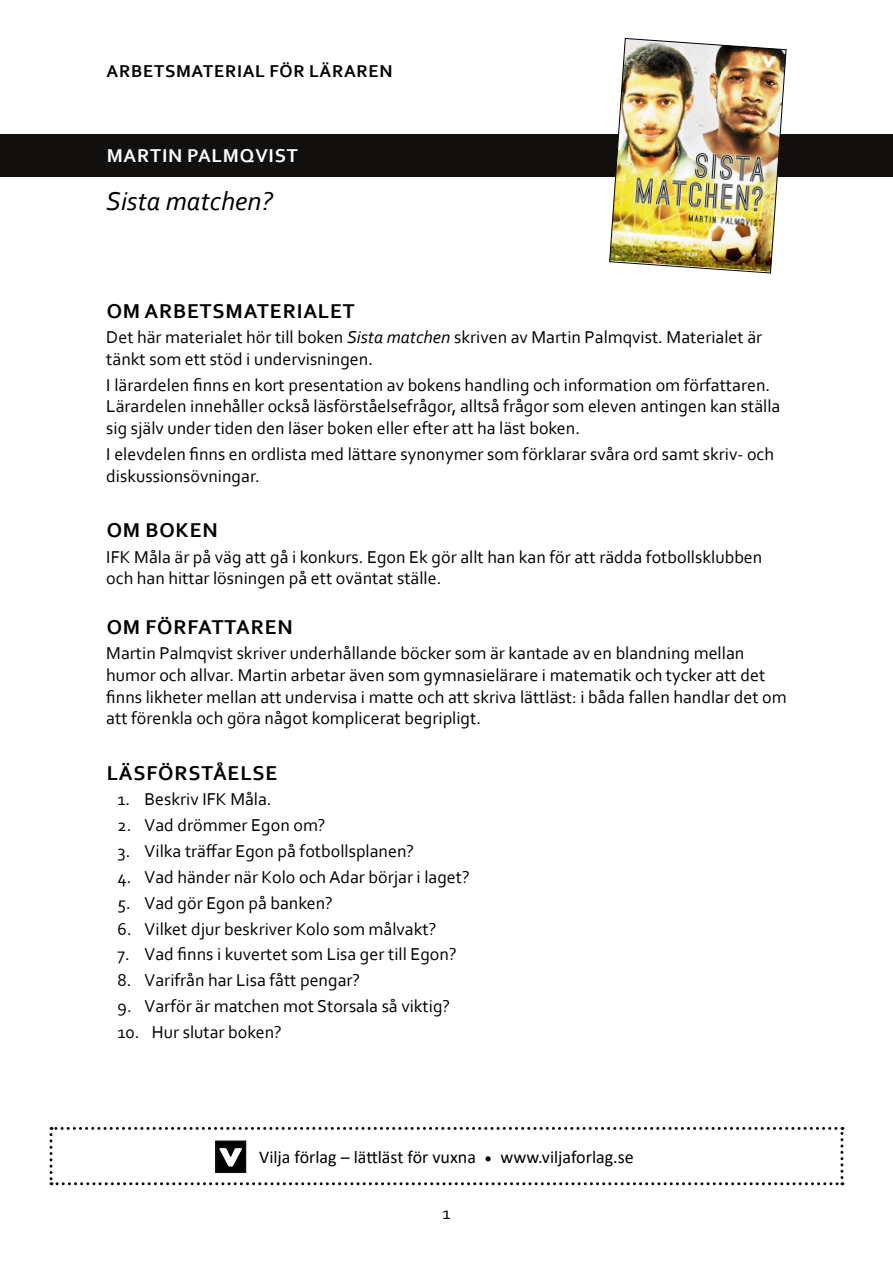
<style>
.page{position:relative;width:893px;height:1263px;background:#fff}
.page>*{position:absolute;margin:0;border:0;box-sizing:border-box;transform-origin:0 0}
.t1{font:italic 27px "Corbel";color:#000}
.t2{font:700 21px "Corbel";letter-spacing:.04em;color:#000}
.t3{font:700 19.5px "Corbel";letter-spacing:.04em;color:#fff}
.t4{font:18px/21.6px "Corbel";color:#000}
.t5{font:18px "Calibri";color:#000}
.t6{font:700 18px "Corbel";letter-spacing:.04em;color:#000}
.s1{font-style:italic}
</style>
<div class="page">
<div style="left:0;top:134px;width:893px;height:42px;background:#11100e"></div>
<img style="left:609px;top:38px;width:177px;height:235px">
<svg style="left:50px;top:1127px;width:793px;height:58px"></svg>
<div style="left:215px;top:1140px;width:31px;height:33px;border:2px solid #11100e"></div>
<p class="t6" style="left:107px;top:60px;width:287px">ARBETSMATERIAL FÖR LÄRAREN</p>
<p class="t3" style="left:107px;top:144px;width:193px">MARTIN PALMQVIST</p>
<h1 class="t1" style="left:106px;top:184px;width:168px">Sista matchen?</h1>
<p class="t2" style="left:107px;top:298px;width:250px">OM ARBETSMATERIALET</p>
<p class="t4" style="left:106px;top:326px;width:657px">Det här materialet hör till boken <span class="s1">Sista matchen</span> skriven av Martin Palmqvist. Materialet är tänkt som ett stöd i undervisningen.</p>
<p class="t4" style="left:106px;top:374px;width:676px">I lärardelen finns en kort presentation av bokens handling och information om författaren.<br>Lärardelen innehåller också läsförståelsefrågor, alltså frågor som eleven antingen kan ställa sig själv under tiden den läser boken eller efter att ha läst boken.</p>
<p class="t4" style="left:106px;top:443px;width:669px">I elevdelen finns en ordlista med lättare synonymer som förklarar svåra ord samt skriv- och diskussionsövningar.</p>
<p class="t2" style="left:107px;top:517px;width:112px">OM BOKEN</p>
<p class="t4" style="left:106px;top:545px;width:658px">IFK Måla är på väg att gå i konkurs. Egon Ek gör allt han kan för att rädda fotbollsklubben och han hittar lösningen på ett oväntat ställe.</p>
<p class="t2" style="left:107px;top:613px;width:188px">OM FÖRFATTAREN</p>
<p class="t4" style="left:106px;top:642px;width:682px">Martin Palmqvist skriver underhållande böcker som är kantade av en blandning mellan humor och allvar. Martin arbetar även som gymnasielärare i matematik och tycker att det finns likheter mellan att undervisa i matte och att skriva lättläst: i båda fallen handlar det om att förenkla och göra något komplicerat begripligt.</p>
<p class="t2" style="left:107px;top:759px;width:172px">LÄSFÖRSTÅELSE</p>
<p class="t4" style="left:118px;top:788px;width:156px">1. Beskriv IFK Måla.</p>
<p class="t4" style="left:118px;top:814px;width:210px">2. Vad drömmer Egon om?</p>
<p class="t4" style="left:118px;top:840px;width:298px">3. Vilka träffar Egon på fotbollsplanen?</p>
<p class="t4" style="left:118px;top:866px;width:354px">4. Vad händer när Kolo och Adar börjar i laget?</p>
<p class="t4" style="left:118px;top:891px;width:217px">5. Vad gör Egon på banken?</p>
<p class="t4" style="left:118px;top:917px;width:320px">6. Vilket djur beskriver Kolo som målvakt?</p>
<p class="t4" style="left:118px;top:943px;width:341px">7. Vad finns i kuvertet som Lisa ger till Egon?</p>
<p class="t4" style="left:118px;top:969px;width:244px">8. Varifrån har Lisa fått pengar?</p>
<p class="t4" style="left:118px;top:995px;width:334px">9. Varför är matchen mot Storsala så viktig?</p>
<p class="t4" style="left:118px;top:1021px;width:166px">10. Hur slutar boken?</p>
<p class="t5" style="left:259px;top:1144px;width:376px">Vilja förlag – lättläst för vuxna <sub>•</sub> www.viljaforlag.se</p>
<p class="t4" style="left:442px;top:1202px;width:10px">1</p>
</div>
